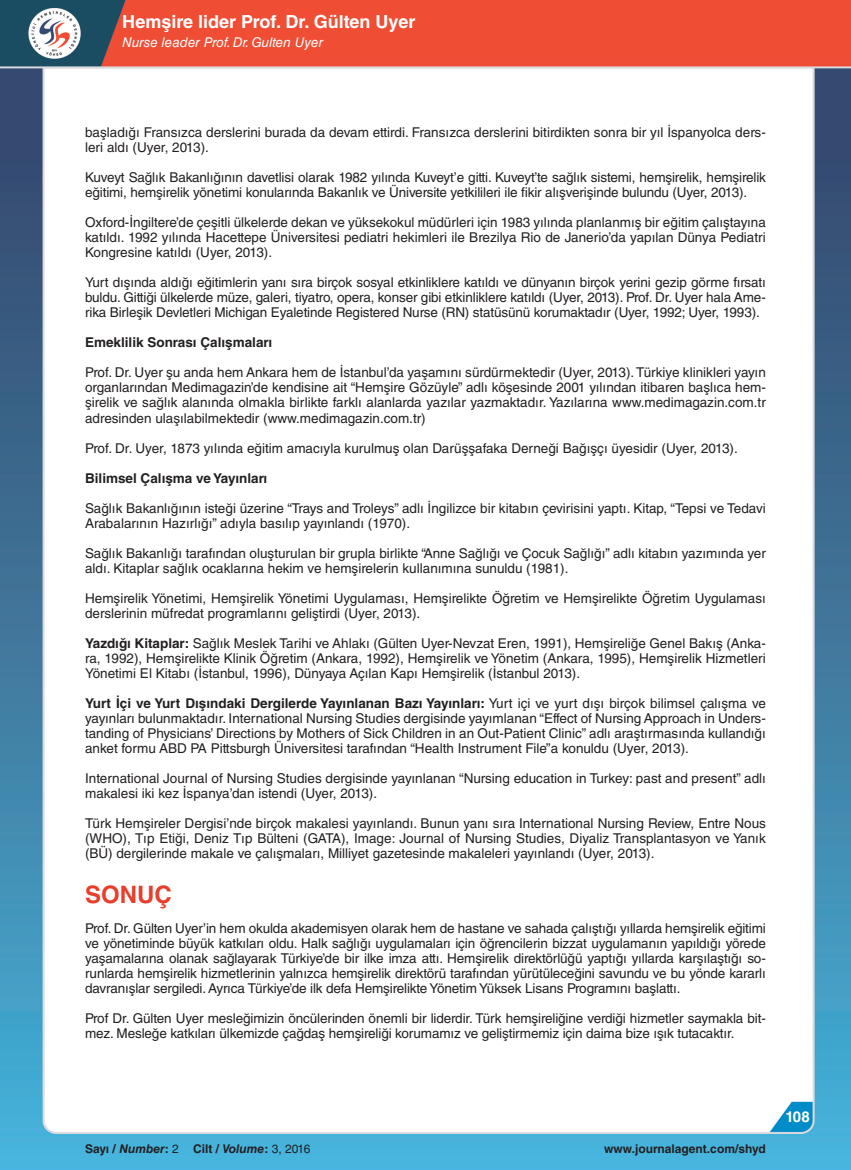
<style>
.page{position:relative;width:851px;height:1170px;background:#fff}
.page>*{position:absolute;margin:0;border:0;box-sizing:border-box;transform-origin:0 0}
.t1{font:700 24px "Helvetica LT Std";color:#e83e2b}
.t2{font:700 18px "Helvetica LT Std";color:#fff}
.t3{font:700 15px "Helvetica LT Std";color:#fff}
.t4{font:13.5px/15px "Helvetica LT Std";color:#231f20}
.t5{font:700 13.5px "Helvetica LT Std";color:#231f20}
.t6{font:italic 13.5px "Helvetica LT Std";color:#fff}
.t7{font:700 12px "Helvetica LT Std";color:#231f20}
.s1{font-weight:700}
.s2{font-style:italic}
.s3{font-weight:400}
</style>
<div class="page">
<img style="left:0;top:0;width:850px;height:1169px">
<h2 class="t2" style="left:122px;top:10px;width:294px">Hemşire lider Prof. Dr. Gülten Uyer</h2>
<p class="t6" style="left:122px;top:35px;width:202px">Nurse leader Prof. Dr. Gulten Uyer</p>
<p class="t4" style="left:85px;top:125px;width:682px">başladığı Fransızca derslerini burada da devam ettirdi. Fransızca derslerini bitirdikten sonra bir yıl İspanyolca ders&shy;leri aldı (Uyer, 2013).</p>
<p class="t4" style="left:85px;top:170px;width:682px">Kuveyt Sağlık Bakanlığının davetlisi olarak 1982 yılında Kuveyt’e gitti. Kuveyt’te sağlık sistemi, hemşirelik, hemşirelik eğitimi, hemşirelik yönetimi konularında Bakanlık ve Üniversite yetkilileri ile fikir alışverişinde bulundu (Uyer, 2013).</p>
<p class="t4" style="left:85px;top:215px;width:682px;text-align:justify">Oxford-İngiltere’de çeşitli ülkelerde dekan ve yüksekokul müdürleri için 1983 yılında planlanmış bir eğitim çalıştayına katıldı. 1992 yılında Hacettepe Üniversitesi pediatri hekimleri ile Brezilya Rio de Janerio’da yapılan Dünya Pediatri Kongresine katıldı (Uyer, 2013).</p>
<p class="t4" style="left:85px;top:275px;width:682px;text-align:justify">Yurt dışında aldığı eğitimlerin yanı sıra birçok sosyal etkinliklere katıldı ve dünyanın birçok yerini gezip görme fırsatı buldu. Gittiği ülkelerde müze, galeri, tiyatro, opera, konser gibi etkinliklere katıldı (Uyer, 2013). Prof. Dr. Uyer hala Ame&shy;rika Birleşik Devletleri Michigan Eyaletinde Registered Nurse (RN) statüsünü korumaktadır (Uyer, 1992; Uyer, 1993).</p>
<p class="t5" style="left:85px;top:334px;width:189px">Emeklilik Sonrası Çalışmaları</p>
<p class="t4" style="left:85px;top:365px;width:682px;text-align:justify">Prof. Dr. Uyer şu anda hem Ankara hem de İstanbul’da yaşamını sürdürmektedir (Uyer, 2013). Türkiye klinikleri yayın organlarından Medimagazin’de kendisine ait “Hemşire Gözüyle” adlı köşesinde 2001 yılından itibaren başlıca hem&shy;şirelik ve sağlık alanında olmakla birlikte farklı alanlarda yazılar yazmaktadır. Yazılarına www.medimagazin.com.tr adresinden ulaşılabilmektedir (www.medimagazin.com.tr)</p>
<p class="t4" style="left:85px;top:440px;width:654px">Prof. Dr. Uyer, 1873 yılında eğitim amacıyla kurulmuş olan Darüşşafaka Derneği Bağışçı üyesidir (Uyer, 2013).</p>
<p class="t5" style="left:85px;top:469px;width:184px">Bilimsel Çalışma ve Yayınları</p>
<p class="t4" style="left:85px;top:500px;width:682px">Sağlık Bakanlığının isteği üzerine “Trays and Troleys” adlı İngilizce bir kitabın çevirisini yaptı. Kitap, “Tepsi ve Tedavi<br>Arabalarının Hazırlığı” adıyla basılıp yayınlandı (1970).</p>
<p class="t4" style="left:85px;top:545px;width:682px">Sağlık Bakanlığı tarafından oluşturulan bir grupla birlikte “Anne Sağlığı ve Çocuk Sağlığı” adlı kitabın yazımında yer aldı. Kitaplar sağlık ocaklarına hekim ve hemşirelerin kullanımına sunuldu (1981).</p>
<p class="t4" style="left:85px;top:590px;width:682px">Hemşirelik Yönetimi, Hemşirelik Yönetimi Uygulaması, Hemşirelikte Öğretim ve Hemşirelikte Öğretim Uygulaması derslerinin müfredat programlarını geliştirdi (Uyer, 2013).</p>
<p class="t4" style="left:85px;top:635px;width:682px;text-align:justify"><span class="s1">Yazdığı Kitaplar:</span> Sağlık Meslek Tarihi ve Ahlakı (Gülten Uyer-Nevzat Eren, 1991), Hemşireliğe Genel Bakış (Anka&shy;ra, 1992), Hemşirelikte Klinik Öğretim (Ankara, 1992), Hemşirelik ve Yönetim (Ankara, 1995), Hemşirelik Hizmetleri Yönetimi El Kitabı (İstanbul, 1996), Dünyaya Açılan Kapı Hemşirelik (İstanbul 2013).</p>
<p class="t4" style="left:85px;top:695px;width:682px;text-align:justify"><span class="s1">Yurt İçi ve Yurt Dışındaki Dergilerde Yayınlanan Bazı Yayınları:</span> Yurt içi ve yurt dışı birçok bilimsel çalışma ve yayınları bulunmaktadır. International Nursing Studies dergisinde yayımlanan “Effect of Nursing Approach in Unders&shy;tanding of Physicians’ Directions by Mothers of Sick Children in an Out-Patient Clinic” adlı araştırmasında kullandığı anket formu ABD PA Pittsburgh Üniversitesi tarafından “Health Instrument File”a konuldu (Uyer, 2013).</p>
<p class="t4" style="left:85px;top:770px;width:682px">International Journal of Nursing Studies dergisinde yayınlanan “Nursing education in Turkey: past and present” adlı makalesi iki kez İspanya’dan istendi (Uyer, 2013).</p>
<p class="t4" style="left:85px;top:815px;width:682px;text-align:justify">Türk Hemşireler Dergisi’nde birçok makalesi yayınlandı. Bunun yanı sıra International Nursing Review, Entre Nous (WHO), Tıp Etiği, Deniz Tıp Bülteni (GATA), Image: Journal of Nursing Studies, Diyaliz Transplantasyon ve Yanık (BÜ) dergilerinde makale ve çalışmaları, Milliyet gazetesinde makaleleri yayınlandı (Uyer, 2013).</p>
<p class="t1" style="left:85px;top:879px;width:88px">SONUÇ</p>
<p class="t4" style="left:85px;top:920px;width:682px;text-align:justify">Prof. Dr. Gülten Uyer’in hem okulda akademisyen olarak hem de hastane ve sahada çalıştığı yıllarda hemşirelik eğitimi ve yönetiminde büyük katkıları oldu. Halk sağlığı uygulamaları için öğrencilerin bizzat uygulamanın yapıldığı yörede yaşamalarına olanak sağlayarak Türkiye’de bir ilke imza attı. Hemşirelik direktörlüğü yaptığı yıllarda karşılaştığı so&shy;runlarda hemşirelik hizmetlerinin yalnızca hemşirelik direktörü tarafından yürütüleceğini savundu ve bu yönde kararlı davranışlar sergiledi. Ayrıca Türkiye’de ilk defa Hemşirelikte Yönetim Yüksek Lisans Programını başlattı.</p>
<p class="t4" style="left:85px;top:1010px;width:682px">Prof Dr. Gülten Uyer mesleğimizin öncülerinden önemli bir liderdir. Türk hemşireliğine verdiği hizmetler saymakla bit&shy;mez. Mesleğe katkıları ülkemizde çağdaş hemşireliği korumamız ve geliştirmemiz için daima bize ışık tutacaktır.</p>
<p class="t7" style="left:85px;top:1141px;width:227px">Sayı / <span class="s2">Number</span>: <span class="s3">2</span> Cilt / <span class="s2">Volume</span>: <span class="s3">3, 2016</span></p>
<p class="t7" style="left:604px;top:1141px;width:163px">www.journalagent.com/shyd</p>
<p class="t3" style="left:785px;top:1107px;width:26px">108</p>
</div>
